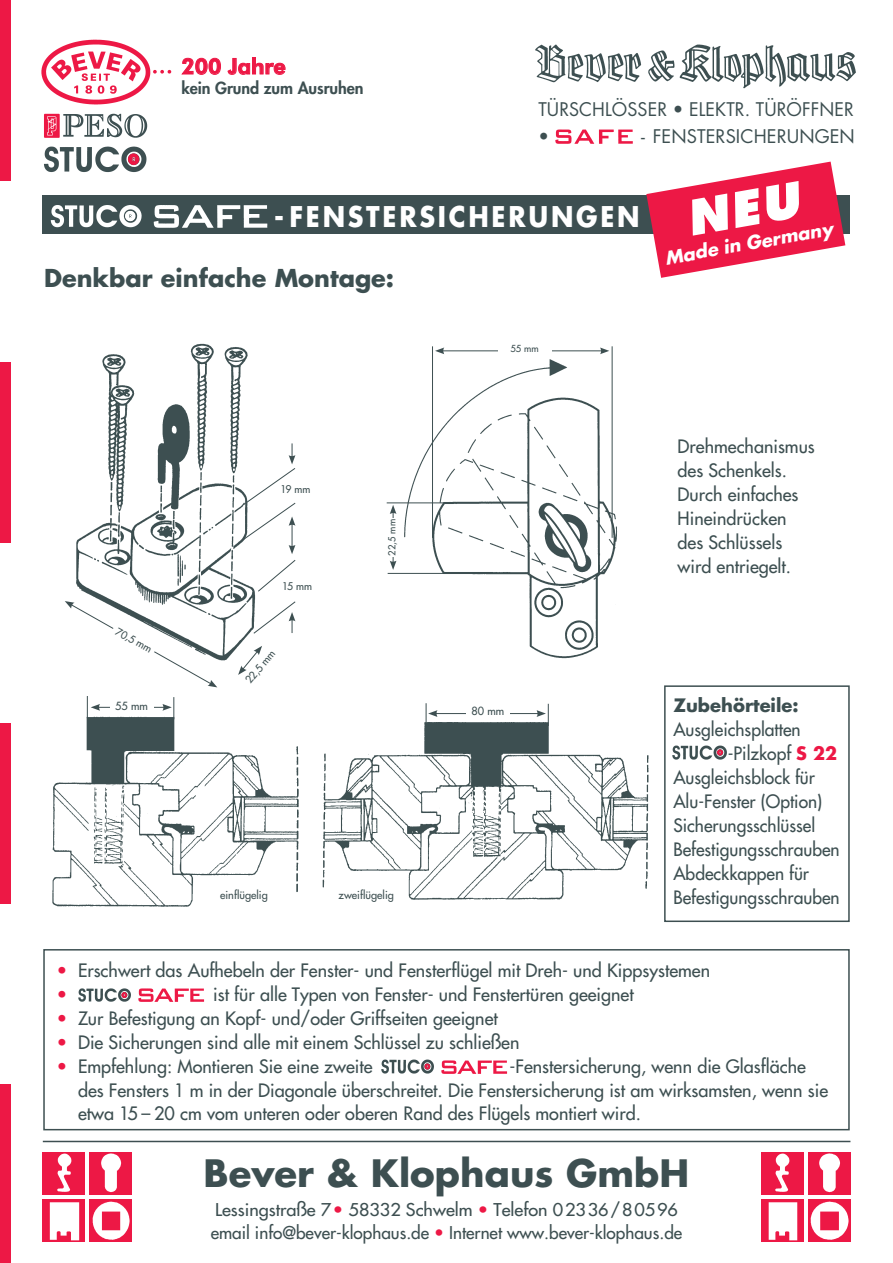
<style>
.page{position:relative;width:893px;height:1263px;background:#fff}
.page>*{position:absolute;margin:0;border:0;box-sizing:border-box;transform-origin:0 0}
.t1{font:700 36.75px "Futura";color:#3d4f51}
.t2{font:700 27.75px "Futura";letter-spacing:.105em;color:#fff;scale:.92 1}
.t3{font:700 24px "Futura";color:#3d4f51}
.t4{font:800 21.75px "Futura BT";color:#ed1845}
.t5{font:18.3px/27px "Futura";letter-spacing:.005em;color:#3d4f51}
.t6{font:18px/24px "Futura";color:#3d4f51}
.t7{font:italic 700 18px "Futura";color:#fff}
.t8{font:700 18px "Futura";color:#3d4f51}
.t9{font:17.25px/23.9px "Futura";color:#3d4f51;scale:1.05 1}
.t10{font:800 16.2px "Futura";letter-spacing:-.005em;color:#3d4f51}
.t11{font:10.95px "Futura";color:#3d4f51}
.t12{font:10.35px "Futura";letter-spacing:-.05em;color:#3d4f51}
.t13{font:9.45px "Futura";color:#3d4f51}
.s1{font-weight:700;color:#ed1845}
.s2{color:#ed1845}
</style>
<div class="page">
<div style="left:0;top:0;width:11px;height:181px;background:#ed1845"></div>
<div style="left:0;top:362px;width:11px;height:181px;background:#ed1845"></div>
<div style="left:0;top:724px;width:11px;height:180px;background:#ed1845"></div>
<div style="left:0;top:1084px;width:11px;height:179px;background:#ed1845"></div>
<hr style="left:43px;top:1141px;width:807px;height:1px;background:#3d4f51">
<div style="left:43px;top:1152px;width:42px;height:43px;background:#ed1845"></div>
<img style="left:57px;top:1154px;width:14px;height:38px">
<div style="left:89px;top:1152px;width:43px;height:43px;background:#ed1845"></div>
<img style="left:101px;top:1153px;width:21px;height:40px">
<div style="left:43px;top:1199px;width:42px;height:43px;background:#ed1845"></div>
<img style="left:49px;top:1202px;width:31px;height:39px">
<div style="left:89px;top:1199px;width:43px;height:43px;background:#ed1845"></div>
<img style="left:92px;top:1201px;width:38px;height:39px">
<div style="left:761px;top:1152px;width:43px;height:43px;background:#ed1845"></div>
<img style="left:775px;top:1154px;width:15px;height:38px">
<div style="left:808px;top:1152px;width:42px;height:43px;background:#ed1845"></div>
<img style="left:819px;top:1153px;width:21px;height:40px">
<div style="left:761px;top:1199px;width:43px;height:43px;background:#ed1845"></div>
<img style="left:768px;top:1202px;width:30px;height:39px">
<div style="left:808px;top:1199px;width:42px;height:43px;background:#ed1845"></div>
<img style="left:810px;top:1201px;width:39px;height:39px">
<img style="left:76px;top:343px;width:180px;height:318px">
<svg style="left:65px;top:601px;width:152px;height:86px"></svg>
<svg style="left:238px;top:646px;width:24px;height:29px"></svg>
<svg style="left:240px;top:443px;width:56px;height:149px"></svg>
<svg style="left:253px;top:601px;width:43px;height:33px"></svg>
<div style="left:271px;top:582px;width:53px;height:12px;background:#fff"></div>
<img style="left:52px;top:713px;width:247px;height:194px">
<hr style="left:98px;top:707px;width:67px;height:1px;background:#3d4f51">
<svg style="left:87px;top:696px;width:13px;height:22px"></svg>
<svg style="left:162px;top:697px;width:12px;height:22px"></svg>
<div style="left:110px;top:702px;width:43px;height:12px;background:#fff"></div>
<div style="left:203px;top:890px;width:82px;height:13px;background:#fff"></div>
<img style="left:322px;top:713px;width:327px;height:187px">
<hr style="left:435px;top:713px;width:104px;height:1px;background:#3d4f51">
<svg style="left:426px;top:703px;width:11px;height:22px"></svg>
<svg style="left:536px;top:704px;width:13px;height:22px"></svg>
<div style="left:466px;top:706px;width:44px;height:12px;background:#fff"></div>
<div style="left:325px;top:890px;width:82px;height:13px;background:#fff"></div>
<img style="left:398px;top:354px;width:219px;height:305px">
<hr style="left:432px;top:346px;width:1px;height:192px;background:#3d4f51">
<hr style="left:387px;top:502px;width:57px;height:1px;background:#3d4f51">
<hr style="left:388px;top:573px;width:57px;height:1px;background:#3d4f51">
<hr style="left:612px;top:346px;width:1px;height:192px;background:#3d4f51">
<hr style="left:442px;top:351px;width:160px;height:1px;background:#3d4f51">
<svg style="left:435px;top:347px;width:9px;height:7px"></svg>
<svg style="left:600px;top:347px;width:9px;height:7px"></svg>
<div style="left:498px;top:344px;width:53px;height:11px;background:#fff"></div>
<hr style="left:393px;top:512px;width:1px;height:51px;background:#3d4f51">
<svg style="left:390px;top:561px;width:6px;height:9px"></svg>
<svg style="left:390px;top:505px;width:6px;height:9px"></svg>
<div style="left:388px;top:518px;width:11px;height:38px;background:#fff"></div>
<img style="left:535px;top:44px;width:321px;height:45px">
<img style="left:555px;top:129px;width:17px;height:15px">
<img style="left:574px;top:129px;width:40px;height:15px">
<img style="left:618px;top:129px;width:15px;height:15px">
<div style="left:43px;top:196px;width:807px;height:38px;background:#3d4f51"></div>
<img style="left:153px;top:205px;width:58px;height:23px">
<img style="left:211px;top:205px;width:57px;height:23px">
<img style="left:50px;top:205px;width:92px;height:23px">
<svg style="left:124px;top:210px;width:11px;height:11px"></svg>
<div style="left:664px;top:685px;width:186px;height:237px;border:2px solid #3d4f51"></div>
<div style="left:43px;top:949px;width:807px;height:181px;border:2px solid #3d4f51"></div>
<img style="left:138px;top:988px;width:33px;height:14px">
<img style="left:171px;top:988px;width:34px;height:14px">
<img style="left:78px;top:988px;width:53px;height:14px">
<svg style="left:121px;top:992px;width:6px;height:6px"></svg>
<img style="left:441px;top:1060px;width:33px;height:14px">
<img style="left:474px;top:1060px;width:34px;height:14px">
<img style="left:381px;top:1059px;width:53px;height:15px">
<svg style="left:424px;top:1063px;width:6px;height:7px"></svg>
<img style="left:672px;top:745px;width:55px;height:15px">
<svg style="left:716px;top:749px;width:7px;height:7px"></svg>
<svg style="left:182px;top:58px;width:39px;height:17px"></svg>
<svg style="left:227px;top:57px;width:59px;height:18px"></svg>
<svg style="left:153px;top:70px;width:18px;height:4px"></svg>
<img style="left:41px;top:40px;width:110px;height:65px">
<img style="left:44px;top:113px;width:16px;height:25px">
<img style="left:63px;top:113px;width:85px;height:25px">
<img style="left:44px;top:146px;width:103px;height:27px">
<svg style="left:127px;top:153px;width:12px;height:12px"></svg>
<svg style="left:646px;top:162px;width:199px;height:116px"></svg>
<p class="t4" style="left:181px;top:53px;width:106px">200 Jahre</p>
<p class="t10" style="left:181px;top:77px;width:184px">kein Grund zum Ausruhen</p>
<p class="t5" style="left:538px;top:96px;width:317px">TÜRSCHLÖSSER • ELEKTR. TÜRÖFFNER •</p>
<p class="t5" style="left:641px;top:123px;width:215px">- FENSTERSICHERUNGEN</p>
<h2 class="t2" style="left:274px;top:197px;width:399px">-FENSTERSICHERUNGEN</h2>
<h3 class="t3" style="left:44px;top:261px;width:352px">Denkbar einfache Montage:</h3>
<p class="t13" style="left:510px;top:342px;width:30px">55 mm</p>
<p class="t7" style="left:663px;top:246px;width:172px;rotate:-10deg">Made in Germany</p>
<p class="t12" style="left:120px;top:624px;width:41px;rotate:29deg">70,5 mm</p>
<p class="t11" style="left:115px;top:699px;width:34px">55 mm</p>
<p class="t12" style="left:280px;top:483px;width:31px">19 mm</p>
<p class="t12" style="left:282px;top:580px;width:31px">15 mm</p>
<p class="t12" style="left:242px;top:677px;width:41px;rotate:-50deg">22,5 mm</p>
<p class="t13" style="left:386px;top:555px;width:38px;rotate:-90deg">22,5 mm</p>
<p class="t11" style="left:220px;top:888px;width:49px">einflügelig</p>
<p class="t11" style="left:339px;top:888px;width:57px">zweiflügelig</p>
<p class="t11" style="left:471px;top:703px;width:34px">80 mm</p>
<p class="t6" style="left:678px;top:434px;width:139px">Drehmechanismus des Schenkels.<br>Durch einfaches<br>Hineindrücken des Schlüssels wird entriegelt.</p>
<p class="t8" style="left:673px;top:693px;width:127px">Zubehörteile:</p>
<p class="t6" style="left:673px;top:717px;width:129px">Ausgleichsplatten</p>
<p class="t6" style="left:728px;top:741px;width:111px">-Pilzkopf <span class="s1">S 22</span></p>
<p class="t6" style="left:673px;top:765px;width:143px">Ausgleichsblock für</p>
<p class="t6" style="left:673px;top:789px;width:150px">Alu-Fenster (Option)</p>
<p class="t6" style="left:673px;top:813px;width:143px">Sicherungsschlüssel</p>
<p class="t6" style="left:673px;top:837px;width:168px">Befestigungsschrauben</p>
<p class="t6" style="left:673px;top:861px;width:137px">Abdeckkappen für</p>
<p class="t6" style="left:673px;top:885px;width:168px">Befestigungsschrauben</p>
<p class="t6" style="left:57px;top:958px;width:655px"><span class="s2">•</span> Erschwert das Aufhebeln der Fenster- und Fensterflügel mit Dreh- und Kippsystemen <span class="s2">•</span></p>
<p class="t6" style="left:213px;top:982px;width:422px">ist für alle Typen von Fenster- und Fenstertüren geeignet</p>
<p class="t6" style="left:57px;top:1006px;width:443px"><span class="s2">•</span> Zur Befestigung an Kopf- und/oder Griffseiten geeignet</p>
<p class="t6" style="left:57px;top:1030px;width:464px"><span class="s2">•</span> Die Sicherungen sind alle mit einem Schlüssel zu schließen</p>
<p class="t6" style="left:57px;top:1054px;width:317px"><span class="s2">•</span> Empfehlung: Montieren Sie eine zweite</p>
<p class="t6" style="left:78px;top:1055px;width:752px;line-height:23.2px;text-indent:432px">-Fenstersicherung, wenn die Glasfläche des Fensters 1 m in der Diagonale überschreitet. Die Fenstersicherung ist am wirksamsten, wenn sie etwa 15 – 20 cm vom unteren oder oberen Rand des Flügels montiert wird.</p>
<h1 class="t1" style="left:204px;top:1147px;width:487px">Bever &amp; Klophaus GmbH</h1>
<p class="t9" style="left:211px;top:1197px;width:451px">Lessingstraße 7 <span class="s2">•</span> 58332 Schwelm <span class="s2">•</span> Telefon 02336/80596 email info@bever-klophaus.de <span class="s2">•</span> Internet www.bever-klophaus.de</p>
</div>
